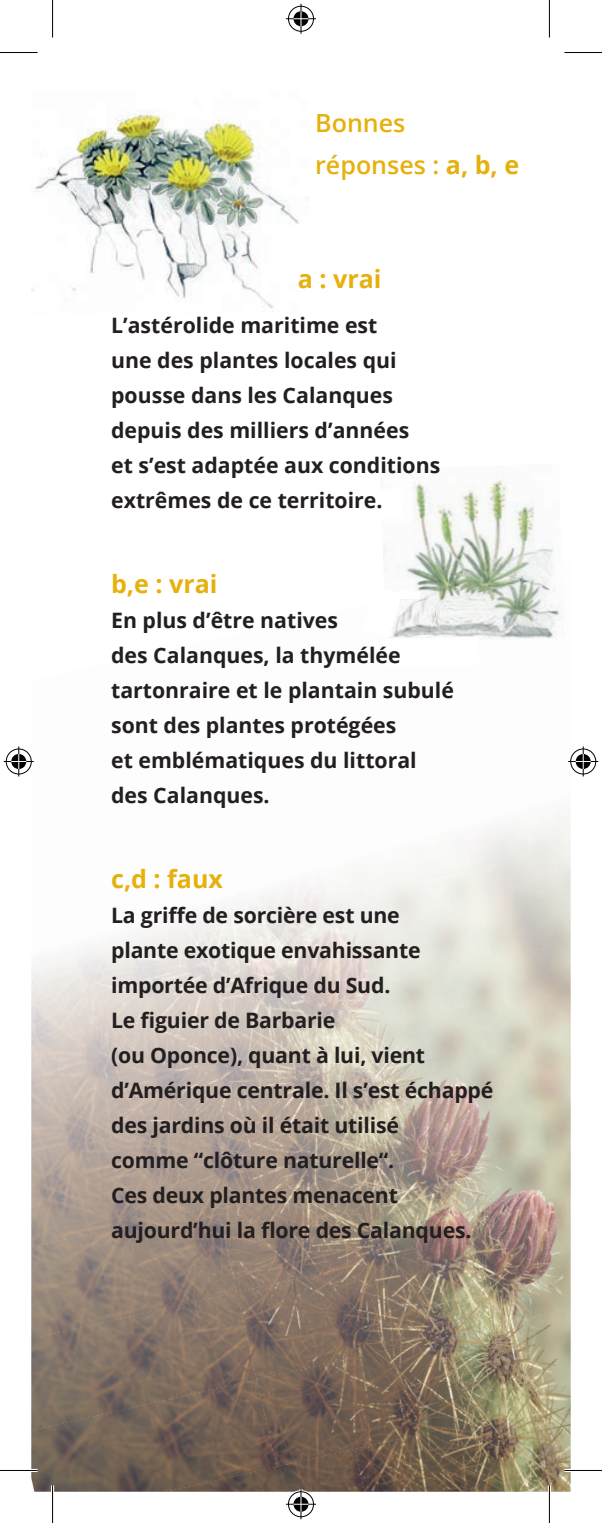
<style>
.page{position:relative;width:602px;height:1523px;background:#fff}
.page>*{position:absolute;margin:0;border:0;box-sizing:border-box;transform-origin:0 0}
.t1{font:700 25px "Open Sans";color:#e6b00d}
.t2{font:600 25px/42.5px "Open Sans";color:#e6b00d}
.t3{font:700 21.25px/35px "Open Sans";color:#231f20}
.s1{font-weight:700}
</style>
<div class="page">
<img style="left:31px;top:925px;width:205px;height:105px">
<img style="left:236px;top:872px;width:235px;height:105px">
<img style="left:31px;top:1030px;width:146px;height:87px">
<img style="left:177px;top:977px;width:235px;height:140px">
<img style="left:412px;top:941px;width:158px;height:123px">
<img style="left:31px;top:1117px;width:166px;height:87px">
<img style="left:197px;top:1064px;width:235px;height:140px">
<img style="left:432px;top:1033px;width:138px;height:118px">
<img style="left:31px;top:1204px;width:186px;height:88px">
<img style="left:217px;top:1151px;width:235px;height:141px">
<img style="left:452px;top:1125px;width:118px;height:113px">
<img style="left:31px;top:1292px;width:205px;height:87px">
<img style="left:236px;top:1238px;width:236px;height:141px">
<img style="left:472px;top:1216px;width:98px;height:110px">
<img style="left:31px;top:1379px;width:225px;height:112px">
<img style="left:256px;top:1326px;width:235px;height:122px">
<img style="left:491px;top:1308px;width:79px;height:183px">
<img style="left:165px;top:1448px;width:189px;height:43px">
<img style="left:354px;top:1413px;width:175px;height:78px">
<img style="left:31px;top:110px;width:268px;height:199px">
<img style="left:381px;top:479px;width:180px;height:161px">
<svg style="left:381px;top:488px;width:22px;height:30px"></svg>
<svg style="left:381px;top:586px;width:97px;height:54px"></svg>
<div style="left:383px;top:591px;width:37px;height:8px;background:#fff"></div>
<hr style="left:0;top:1468px;width:38px;height:3px;background:#fff">
<hr style="left:564px;top:1468px;width:37px;height:3px;background:#fff">
<hr style="left:51px;top:1485px;width:3px;height:37px;background:#fff">
<hr style="left:547px;top:1485px;width:3px;height:37px;background:#fff">
<hr style="left:0;top:52px;width:38px;height:1px;background:#000">
<hr style="left:564px;top:52px;width:37px;height:1px;background:#000">
<hr style="left:0;top:1469px;width:38px;height:1px;background:#000">
<hr style="left:564px;top:1469px;width:37px;height:1px;background:#000">
<hr style="left:52px;top:0;width:1px;height:37px;background:#000">
<hr style="left:52px;top:1485px;width:1px;height:37px;background:#000">
<hr style="left:548px;top:0;width:1px;height:37px;background:#000">
<hr style="left:548px;top:1485px;width:1px;height:37px;background:#000">
<div style="left:286px;top:5px;width:29px;height:28px;border:3px solid #fff;border-radius:50%"></div>
<hr style="left:286px;top:17px;width:30px;height:3px;background:#fff">
<hr style="left:299px;top:4px;width:3px;height:30px;background:#fff">
<div style="left:291px;top:10px;width:19px;height:18px;border:3px solid #fff;border-radius:50%"></div>
<div style="left:288px;top:6px;width:25px;height:26px;border:1px solid #000;border-radius:50%"></div>
<hr style="left:286px;top:18px;width:30px;height:1px;background:#000">
<hr style="left:300px;top:4px;width:1px;height:30px;background:#000">
<svg style="left:293px;top:11px;width:15px;height:15px"></svg>
<div style="left:286px;top:1490px;width:29px;height:28px;border:3px solid #fff;border-radius:50%"></div>
<hr style="left:286px;top:1502px;width:30px;height:3px;background:#fff">
<hr style="left:299px;top:1489px;width:3px;height:30px;background:#fff">
<div style="left:291px;top:1495px;width:19px;height:18px;border:3px solid #fff;border-radius:50%"></div>
<div style="left:288px;top:1491px;width:25px;height:25px;border:1px solid #000;border-radius:50%"></div>
<hr style="left:286px;top:1503px;width:30px;height:1px;background:#000">
<hr style="left:300px;top:1489px;width:1px;height:30px;background:#000">
<svg style="left:293px;top:1496px;width:15px;height:15px"></svg>
<div style="left:5px;top:747px;width:28px;height:28px;border:3px solid #fff;border-radius:50%"></div>
<hr style="left:4px;top:760px;width:30px;height:3px;background:#fff">
<hr style="left:17px;top:746px;width:3px;height:30px;background:#fff">
<div style="left:10px;top:752px;width:18px;height:18px;border:3px solid #fff;border-radius:50%"></div>
<div style="left:6px;top:748px;width:26px;height:26px;border:1px solid #000;border-radius:50%"></div>
<hr style="left:4px;top:761px;width:30px;height:1px;background:#000">
<hr style="left:18px;top:746px;width:1px;height:30px;background:#000">
<svg style="left:11px;top:754px;width:15px;height:15px"></svg>
<div style="left:568px;top:747px;width:28px;height:28px;border:3px solid #fff;border-radius:50%"></div>
<hr style="left:567px;top:760px;width:30px;height:3px;background:#fff">
<hr style="left:581px;top:746px;width:3px;height:30px;background:#fff">
<div style="left:573px;top:752px;width:18px;height:18px;border:3px solid #fff;border-radius:50%"></div>
<div style="left:570px;top:748px;width:25px;height:26px;border:1px solid #000;border-radius:50%"></div>
<hr style="left:567px;top:761px;width:30px;height:1px;background:#000">
<hr style="left:582px;top:746px;width:1px;height:30px;background:#000">
<svg style="left:575px;top:754px;width:15px;height:15px"></svg>
<p class="t2" style="left:315px;top:101px;width:205px">Bonnes réponses : <span class="s1">a, b, e</span></p>
<p class="t1" style="left:297px;top:261px;width:85px">a : vrai</p>
<p class="t3" style="left:111px;top:307px;width:330px">L’astérolide maritime est<br>une des plantes locales qui pousse dans les Calanques depuis des milliers d’années<br>et s’est adaptée aux conditions extrêmes de ce territoire.</p>
<p class="t1" style="left:111px;top:566px;width:108px">b,e : vrai</p>
<p class="t3" style="left:111px;top:602px;width:344px">En plus d’être natives<br>des Calanques, la thymélée tartonraire et le plantain subulé sont des plantes protégées<br>et emblématiques du littoral des Calanques.</p>
<p class="t1" style="left:111px;top:861px;width:113px">c,d : faux</p>
<p class="t3" style="left:111px;top:897px;width:383px">La griffe de sorcière est une<br>plante exotique envahissante importée d’Afrique du Sud.<br>Le figuier de Barbarie<br>(ou Oponce), quant à lui, vient d’Amérique centrale. Il s’est échappé des jardins où il était utilisé<br>comme “clôture naturelle“.<br>Ces deux plantes menacent aujourd’hui la flore des Calanques.</p>
</div>
